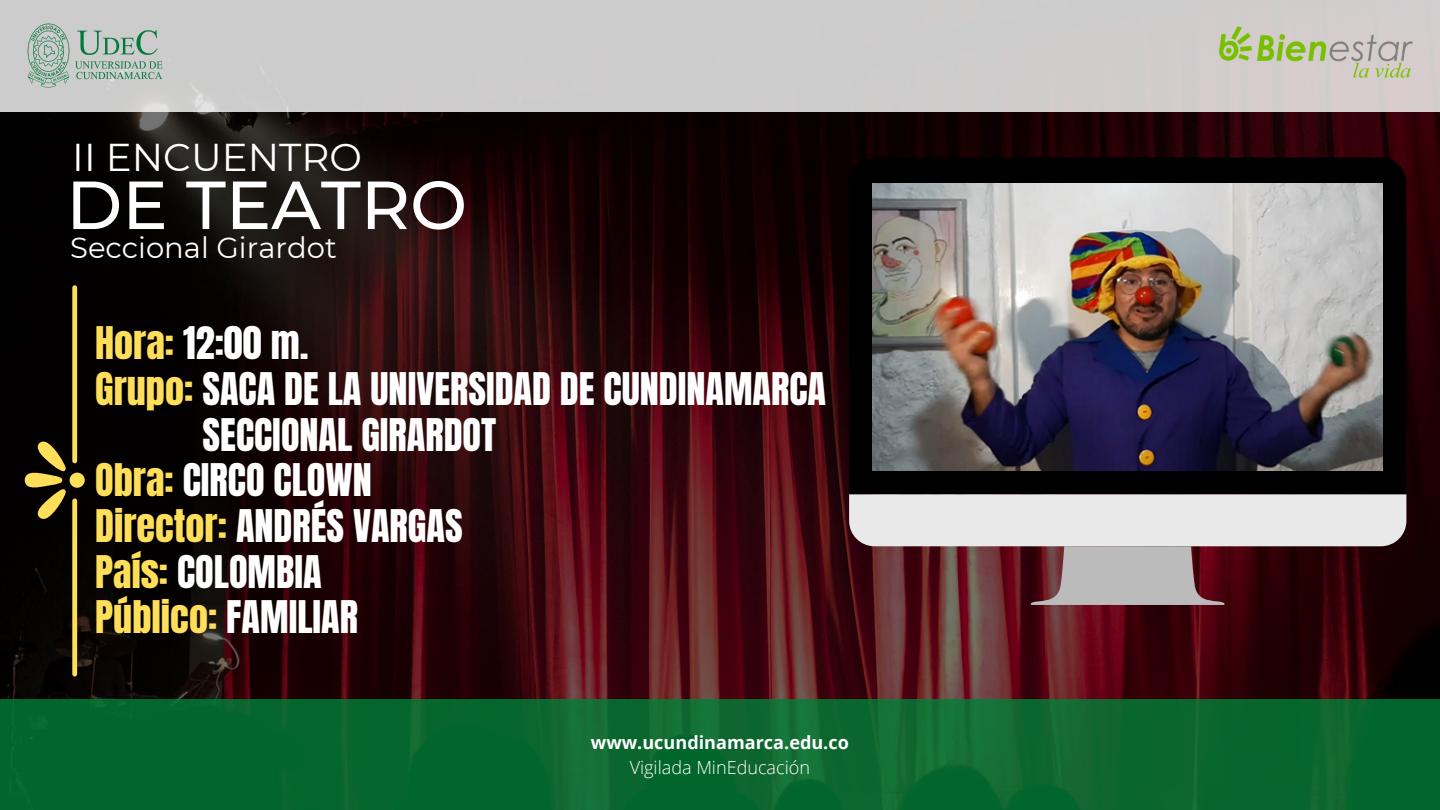
<style>
.page{position:relative;width:1440px;height:810px;background:#fff}
.page>*{position:absolute;margin:0;border:0;box-sizing:border-box;transform-origin:0 0}
.t1{font:500 67.9px "Montserrat";color:#fff}
.t2{font:38.7px "Montserrat";color:#fff}
.t3{font:38.3px "Anton";color:#fff}
.t4{font:38.3px "Anton";color:#ffde59}
.t5{font:29.1px "Montserrat";color:#fff}
.t6{font:700 18.1px "Open Sans";color:#fff}
.t7{font:300 18.1px "Open Sans";color:#fff}
.s1{color:#ffde59}
.s2{color:#fff}
</style>
<div class="page">
<img style="left:0;top:111px;width:1440px;height:588px">
<div style="left:0;top:0;width:1440px;height:111px;background:#cdcccc"></div>
<svg style="left:0;top:699px;width:1440px;height:111px;fill:#06662c"></svg>
<img style="left:27px;top:23px;width:136px;height:67px">
<img style="left:1219px;top:27px;width:194px;height:57px">
<div style="left:849px;top:157px;width:557px;height:337px;background:#000"></div>
<svg style="left:849px;top:494px;width:557px;height:111px"></svg>
<img style="left:873px;top:184px;width:509px;height:286px">
<div style="left:70px;top:473px;width:15px;height:15px;background:#ffde59;border-radius:50%"></div>
<svg style="left:25px;top:441px;width:41px;height:78px"></svg>
<div style="left:72px;top:499px;width:5px;height:178px;background:#ffde59;border-radius:2px"></div>
<div style="left:72px;top:285px;width:5px;height:178px;background:#ffde59;border-radius:2px"></div>
<p class="t2" style="left:72px;top:134px;width:291px">II ENCUENTRO</p>
<h1 class="t1" style="left:66px;top:163px;width:402px">DE TEATRO</h1>
<p class="t5" style="left:70px;top:230px;width:268px">Seccional Girardot</p>
<p class="t3" style="left:95px;top:316px;width:215px"><span class="s1">Hora:</span> 12:00 m.</p>
<p class="t3" style="left:95px;top:361px;width:732px"><span class="s1">Grupo:</span> SACA DE LA UNIVERSIDAD DE CUNDINAMARCA</p>
<p class="t3" style="left:203px;top:407px;width:295px">SECCIONAL GIRARDOT</p>
<p class="t3" style="left:95px;top:453px;width:278px"><span class="s1">Obra:</span> CIRCO CLOWN</p>
<p class="t3" style="left:95px;top:498px;width:369px"><span class="s1">Director:</span> ANDRÉS VARGAS</p>
<p class="t3" style="left:95px;top:544px;width:228px"><span class="s1">País:</span> COLOMBIA</p>
<p class="t4" style="left:95px;top:590px;width:264px">Público: <span class="s2">FAMILIAR</span></p>
<p class="t6" style="left:591px;top:729px;width:260px">www.ucundinamarca.edu.co</p>
<p class="t7" style="left:630px;top:755px;width:182px">Vigilada MinEducación</p>
</div>
